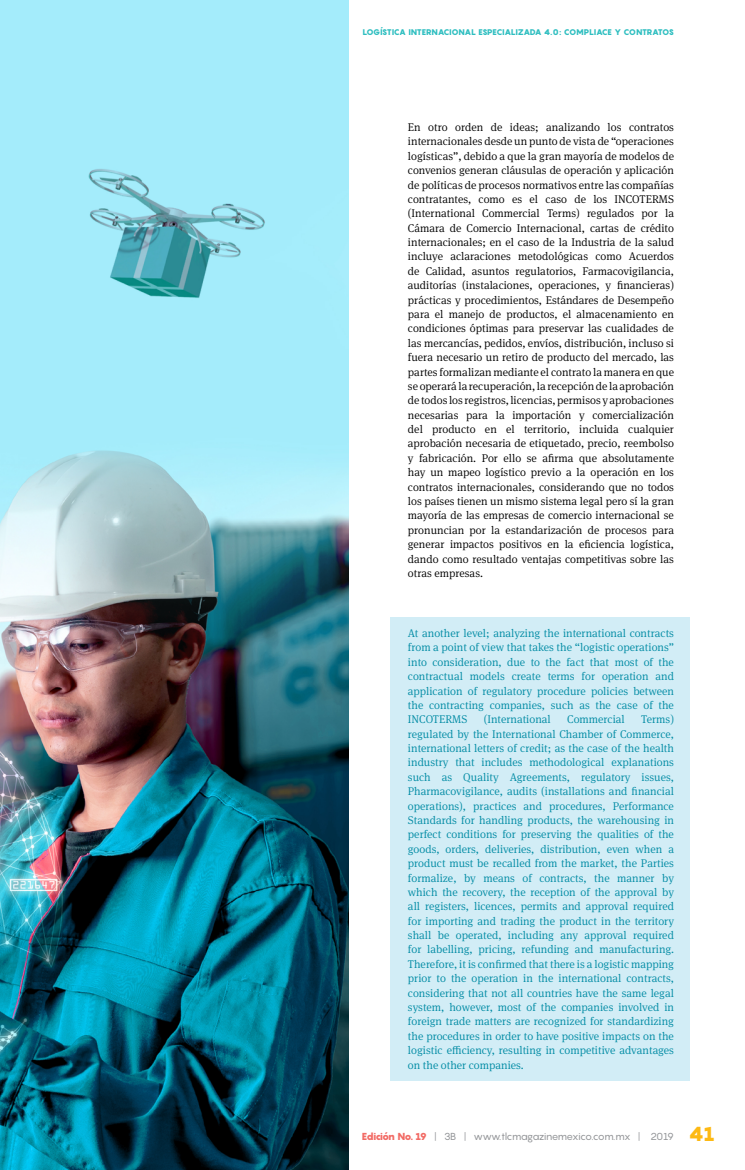
<style>
.page{position:relative;width:745px;height:1170px;background:#fff}
.page>*{position:absolute;margin:0;border:0;box-sizing:border-box;transform-origin:0 0}
.t1{font:300 11.25px/14.4px "Meta Serif Pro";color:#000;text-align:justify}
.t2{font:300 11.25px/14.4px "Meta Serif Pro";color:#008ba4;text-align:justify}
.t3{font:10px "Pangram";letter-spacing:-.06em;color:#939598}
.t4{font:900 8.12px "Pangram";letter-spacing:-.04em;color:#2ebec0}
.s1{font-weight:900;color:#f26b65}
.s2{font-weight:900;font-size:20px;color:#fdb913}
</style>
<div class="page">
<img style="left:0;top:0;width:348px;height:1169px">
<div style="left:390px;top:616px;width:299px;height:464px;background:#d2edf6"></div>
<img style="left:70px;top:92px;width:207px;height:241px">
<p class="t4" style="left:362px;top:27px;width:313px">LOGÍSTICA INTERNACIONAL ESPECIALIZADA 4.0: COMPLIACE Y CONTRATOS</p>
<p class="t1" style="left:407px;top:119px;width:267px">En otro orden de ideas; analizando los contratos internacionales desde un punto de vista de “operaciones logísticas”, debido a que la gran mayoría de modelos de convenios generan cláusulas de operación y aplicación de políticas de procesos normativos entre las compañías contratantes, como es el caso de los INCOTERMS (International Commercial Terms) regulados por la Cámara de Comercio Internacional, cartas de crédito internacionales; en el caso de la Industria de la salud incluye aclaraciones metodológicas como Acuerdos de Calidad, asuntos regulatorios, Farmacovigilancia, auditorías (instalaciones, operaciones, y financieras) prácticas y procedimientos, Estándares de Desempeño para el manejo de productos, el almacenamiento en condiciones óptimas para preservar las cualidades de las mercancías, pedidos, envíos, distribución, incluso si fuera necesario un retiro de producto del mercado, las partes formalizan mediante el contrato la manera en que se operará la recuperación, la recepción de la aprobación de todos los registros, licencias, permisos y aprobaciones necesarias para la importación y comercialización del producto en el territorio, incluida cualquier aprobación necesaria de etiquetado, precio, reembolso y fabricación. Por ello se afirma que absolutamente hay un mapeo logístico previo a la operación en los contratos internacionales, considerando que no todos los países tienen un mismo sistema legal pero sí la gran mayoría de las empresas de comercio internacional se pronuncian por la estandarización de procesos para generar impactos positivos en la eficiencia logística, dando como resultado ventajas competitivas sobre las otras empresas.</p>
<p class="t2" style="left:407px;top:625px;width:267px">At another level; analyzing the international contracts from a point of view that takes the “logistic operations” into consideration, due to the fact that most of the contractual models create terms for operation and application of regulatory procedure policies between the contracting companies, such as the case of the INCOTERMS</p>
<p class="t2" style="left:407px;top:711px;width:267px;text-indent:233px">Terms) regulated by the International Chamber of Commerce, international letters of credit; as the case of the health industry that includes methodological explanations such as Quality Agreements, regulatory issues, Pharmacovigilance, audits (installations and financial operations), practices and procedures, Performance Standards for handling products, the warehousing in perfect conditions for preserving the qualities of the goods, orders, deliveries, distribution, even when a product must be recalled from the market, the Parties formalize, by means of contracts, the manner by which the recovery, the reception of the approval by all registers, licences, permits and approval required for importing and trading the product in the territory shall be operated, including any approval required for labelling, pricing, refunding and manufacturing.<br>Therefore, it is confirmed that there is a logistic mapping prior to the operation in the international contracts, considering that not all countries have the same legal system, however, most of the companies involved in foreign trade matters are recognized for standardizing the procedures in order to have positive impacts on the logistic efficiency, resulting in competitive advantages on the other companies.</p>
<p class="t2" style="left:483px;top:711px;width:69px">(International</p>
<p class="t2" style="left:567px;top:711px;width:59px">Commercial</p>
<p class="t3" style="left:361px;top:1130px;width:354px"><span class="s1">Edición No. 19</span> | 3B | www.tlcmagazinemexico.com.mx | 2019 <span class="s2">41</span></p>
</div>
